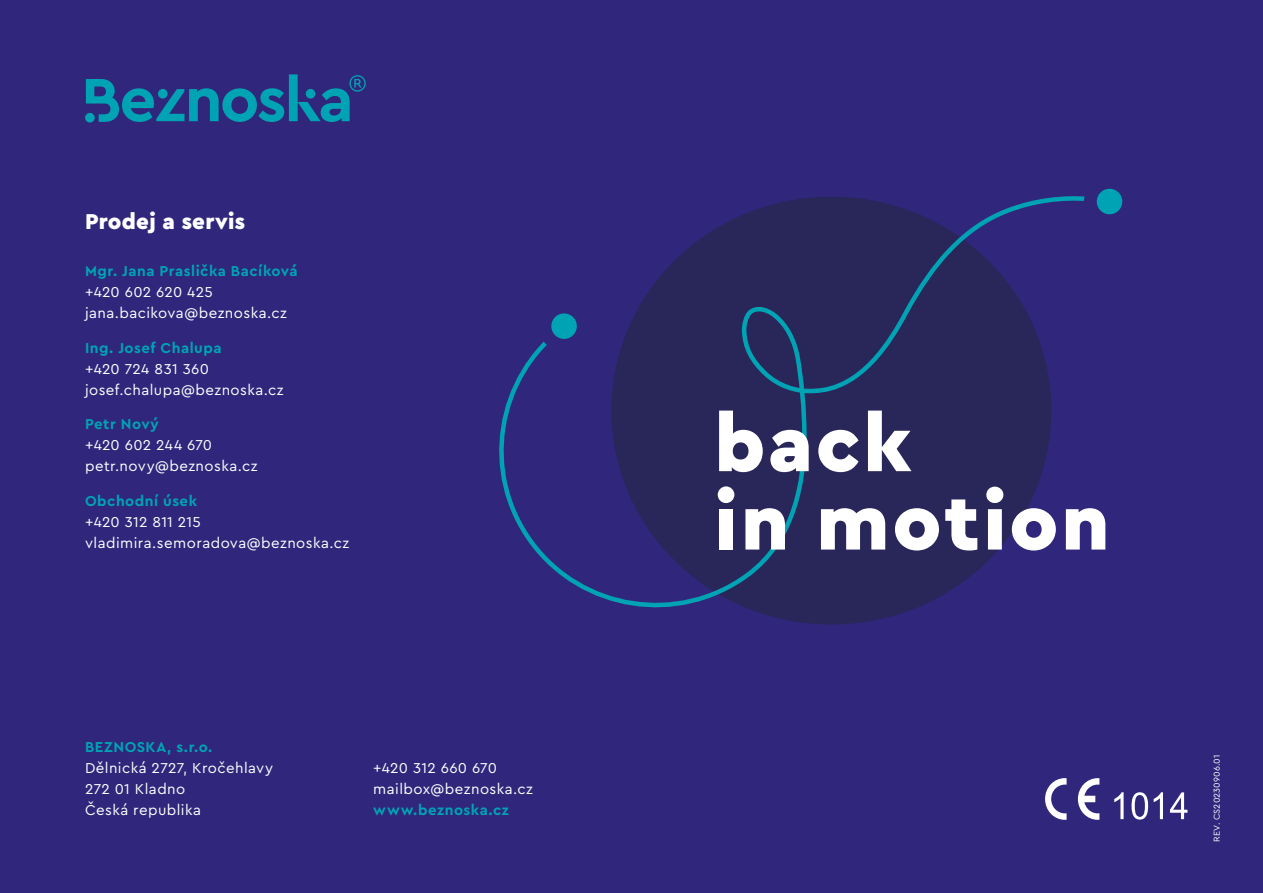
<style>
.page{position:relative;width:1263px;height:893px;background:#30277c}
.page>*{position:absolute;margin:0;border:0;box-sizing:border-box;transform-origin:0 0}
.t1{font:900 22.5px "Cera Pro";letter-spacing:.01em;color:#fff}
.t2{font:15px/21px "Cera Pro";letter-spacing:.03em;color:#fff}
.t3{font:700 15px "Cera Pro";letter-spacing:.035em;color:#00a3b4}
.t4{font:9px "Cera Pro";letter-spacing:.015em;color:#fff}
</style>
<div class="page">
<svg style="left:86px;top:74px;width:280px;height:48px"></svg>
<svg style="left:481px;top:195px;width:615px;height:431px"></svg>
<div style="left:1083px;top:176px;width:52px;height:51px;background:#30277c;border-radius:50%"></div>
<svg style="left:1096px;top:188px;width:27px;height:27px"></svg>
<div style="left:538px;top:300px;width:52px;height:52px;background:#30277c;border-radius:50%"></div>
<svg style="left:551px;top:313px;width:26px;height:26px"></svg>
<svg style="left:719px;top:411px;width:44px;height:61px"></svg>
<svg style="left:770px;top:430px;width:39px;height:42px"></svg>
<svg style="left:818px;top:430px;width:40px;height:42px"></svg>
<svg style="left:868px;top:411px;width:43px;height:60px"></svg>
<div style="left:719px;top:509px;width:14px;height:41px;background:#fff"></div>
<svg style="left:745px;top:508px;width:40px;height:42px"></svg>
<svg style="left:821px;top:508px;width:64px;height:42px"></svg>
<svg style="left:895px;top:508px;width:44px;height:42px"></svg>
<svg style="left:945px;top:499px;width:32px;height:51px"></svg>
<svg style="left:986px;top:487px;width:17px;height:63px"></svg>
<svg style="left:1012px;top:508px;width:44px;height:42px"></svg>
<svg style="left:1066px;top:508px;width:39px;height:42px"></svg>
<div style="left:718px;top:486px;width:16px;height:17px;background:#fff;border-radius:50%"></div>
<svg style="left:1045px;top:778px;width:21px;height:42px"></svg>
<svg style="left:1078px;top:778px;width:21px;height:42px"></svg>
<svg style="left:1114px;top:792px;width:9px;height:27px"></svg>
<svg style="left:1131px;top:792px;width:17px;height:28px"></svg>
<svg style="left:1154px;top:792px;width:9px;height:27px"></svg>
<svg style="left:1170px;top:792px;width:17px;height:27px"></svg>
<h1 class="t1" style="left:85px;top:206px;width:162px">Prodej a servis</h1>
<p class="t3" style="left:85px;top:261px;width:214px">Mgr. Jana Praslička Bacíková</p>
<p class="t2" style="left:85px;top:281px;width:203px">+420 602 620 425 jana.bacikova@beznoska.cz</p>
<p class="t3" style="left:85px;top:338px;width:138px">Ing. Josef Chalupa</p>
<p class="t2" style="left:85px;top:358px;width:200px">+420 724 831 360 josef.chalupa@beznoska.cz</p>
<p class="t3" style="left:85px;top:414px;width:75px">Petr Nový</p>
<p class="t2" style="left:85px;top:434px;width:174px">+420 602 244 670 petr.novy@beznoska.cz</p>
<p class="t3" style="left:85px;top:491px;width:114px">Obchodní úsek</p>
<p class="t2" style="left:85px;top:511px;width:266px">+420 312 811 215 vladimira.semoradova@beznoska.cz</p>
<p class="t3" style="left:85px;top:737px;width:129px">BEZNOSKA, s.r.o.</p>
<p class="t2" style="left:85px;top:757px;width:190px">Dělnická 2727, Kročehlavy<br>272 01 Kladno<br>Česká republika</p>
<p class="t2" style="left:373px;top:757px;width:161px">+420 312 660 670 mailbox@beznoska.cz</p>
<p class="t3" style="left:373px;top:800px;width:137px">www.beznoska.cz</p>
<p class="t4" style="left:1211px;top:842px;width:89px;rotate:-90deg">REV. CS20230906.01</p>
</div>
